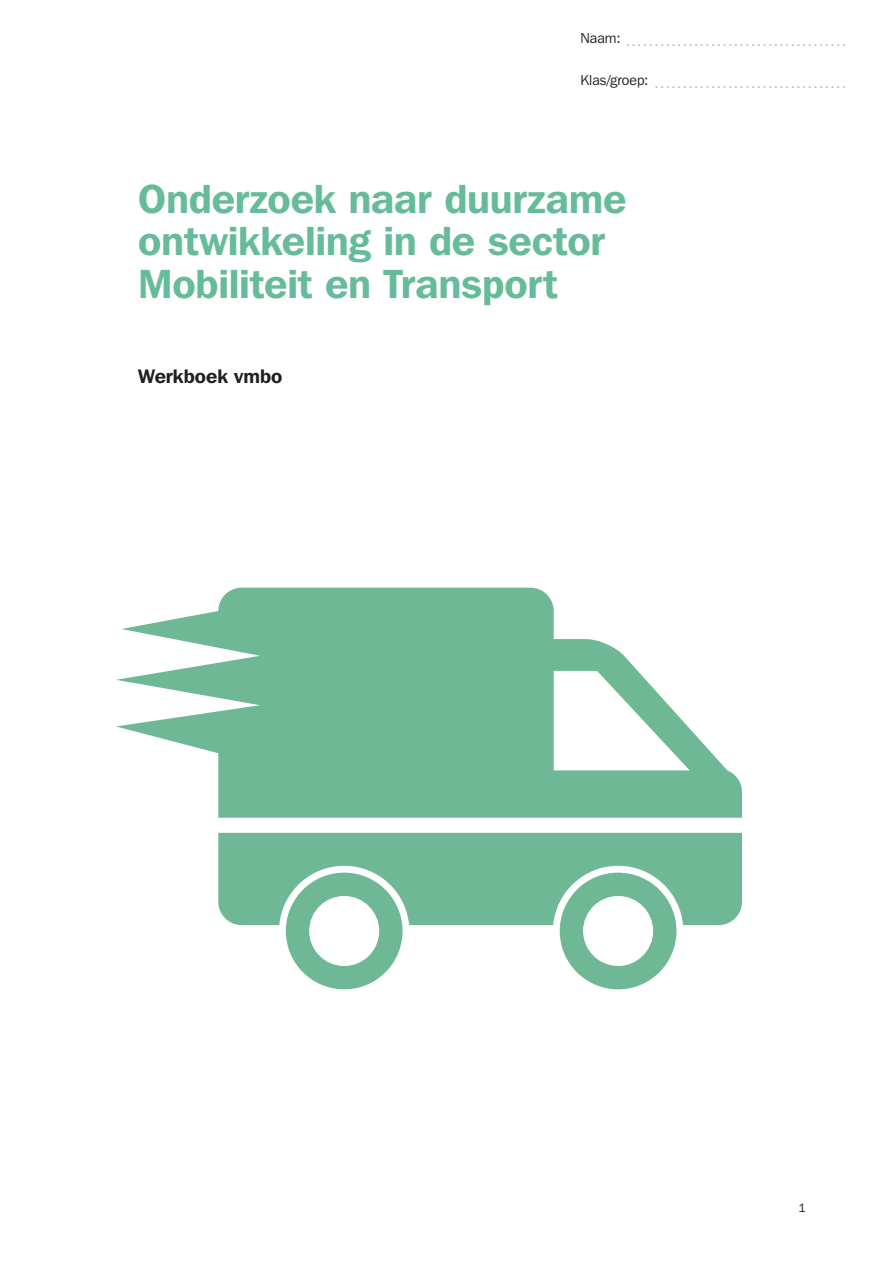
<style>
.page{position:relative;width:893px;height:1263px;background:#fff}
.page>*{position:absolute;margin:0;border:0;box-sizing:border-box;transform-origin:0 0}
.t1{font:600 40.5px/42.6px "Franklin Gothic IT Cby BT";letter-spacing:-.005em;color:#6b9}
.t2{font:600 19.5px "Franklin Gothic IT Cby BT";color:#231f20}
.t3{font:14.25px "Franklin Gothic IT Cby BT";letter-spacing:.005em;color:#95c4d7}
.t4{font:12px "Franklin Gothic IT Cby BT";color:#231f20}
</style>
<div class="page">
<svg style="left:286px;top:925px;width:117px;height:64px"></svg>
<svg style="left:218px;top:833px;width:524px;height:92px;fill:#6fb896"></svg>
<svg style="left:560px;top:873px;width:116px;height:116px"></svg>
<svg style="left:116px;top:588px;width:626px;height:230px;fill:#6fb896"></svg>
<p class="t3" style="left:580px;top:32px;width:267px"><sup>Naam:</sup> .......................................</p>
<p class="t3" style="left:580px;top:74px;width:267px"><sup>Klas/groep:</sup> ..................................</p>
<h1 class="t1" style="left:138px;top:176px;width:490px">Onderzoek naar duurzame ontwikkeling in de sector<br>Mobiliteit en Transport</h1>
<h2 class="t2" style="left:138px;top:364px;width:146px">Werkboek vmbo</h2>
<p class="t4" style="left:799px;top:1200px;width:9px">1</p>
</div>
